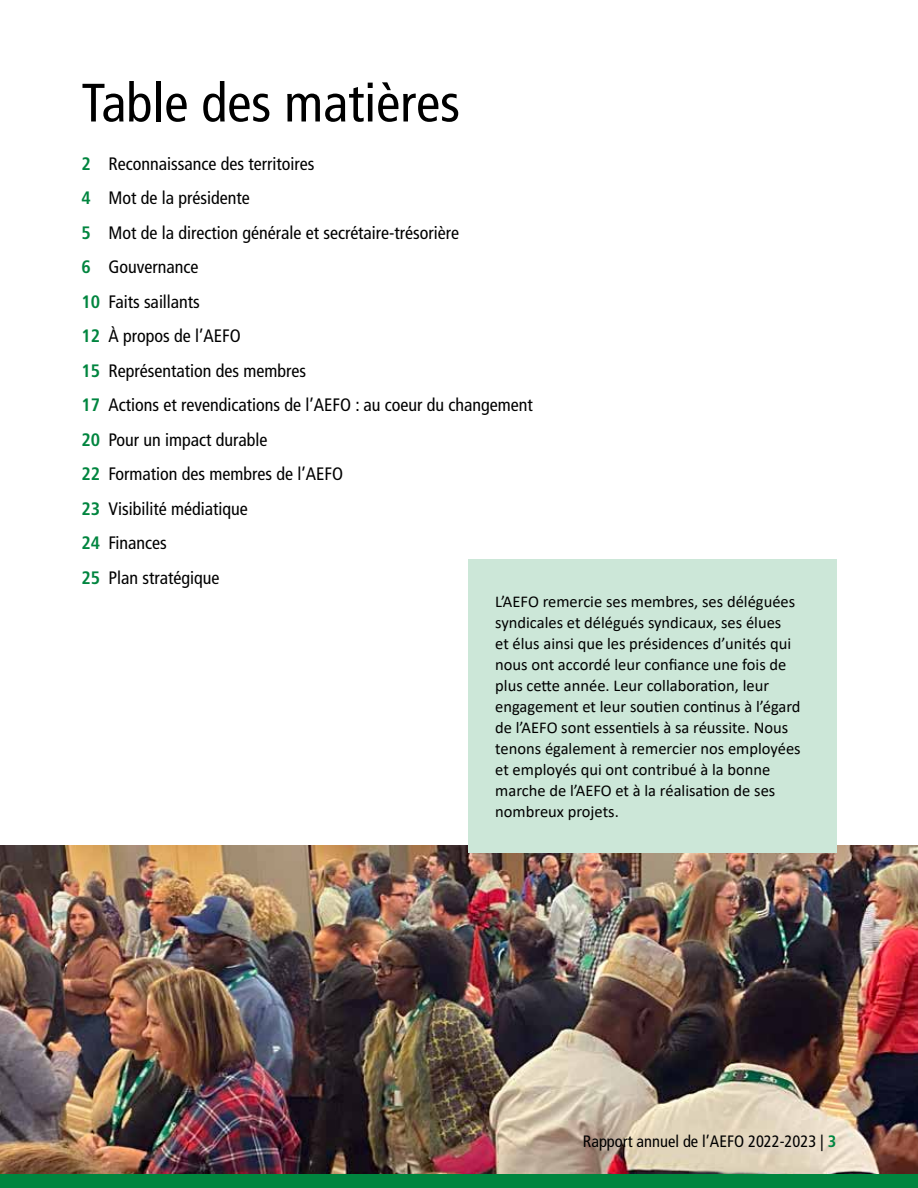
<style>
.page{position:relative;width:918px;height:1188px;background:#fff}
.page>*{position:absolute;margin:0;border:0;box-sizing:border-box;transform-origin:0 0}
.t1{font:condensed 54px "Frutiger LT Std";color:#000}
.t2{font:condensed 18px/34.5px "Frutiger LT Std";color:#000}
.t3{font:16.5px/21px "Calibri";color:#000}
.t4{font:condensed 16.5px "Frutiger LT Std";color:#000}
.s1{font-weight:700;color:#00853f}
</style>
<div class="page">
<div style="left:0;top:1173px;width:918px;height:15px;background:#00853f"></div>
<img style="left:0;top:846px;width:918px;height:327px">
<div style="left:468px;top:559px;width:369px;height:294px;background:#cce7d8"></div>
<h1 class="t1" style="left:82px;top:71px;width:380px">Table des matières</h1>
<p class="t2" style="left:82px;top:146px;width:453px"><span class="s1">2</span> Reconnaissance des territoires<br><span class="s1">4</span> Mot de la présidente<br><span class="s1">5</span> Mot de la direction générale et secrétaire-trésorière<br><span class="s1">6</span> Gouvernance<br><span class="s1">10</span> Faits saillants<br><span class="s1">12</span> À propos de l’AEFO<br><span class="s1">15</span> Représentation des membres<br><span class="s1">17</span> Actions et revendications de l’AEFO : au coeur du changement<br><span class="s1">20</span> Pour un impact durable<br><span class="s1">22</span> Formation des membres de l’AEFO<br><span class="s1">23</span> Visibilité médiatique<br><span class="s1">24</span> Finances<br><span class="s1">25</span> Plan stratégique</p>
<p class="t3" style="left:495px;top:591px;width:307px">L’AEFO remercie ses membres, ses déléguées syndicales et délégués syndicaux, ses élues<br>et élus ainsi que les présidences d’unités qui nous ont accordé leur confiance une fois de plus cette année. Leur collaboration, leur engagement et leur soutien continus à l’égard de l’AEFO sont essentiels à sa réussite. Nous tenons également à remercier nos employées et employés qui ont contribué à la bonne marche de l’AEFO et à la réalisation de ses nombreux projets.</p>
<p class="t4" style="left:583px;top:1132px;width:255px">Rapport annuel de l’AEFO 2022-2023 | <span class="s1">3</span></p>
</div>
